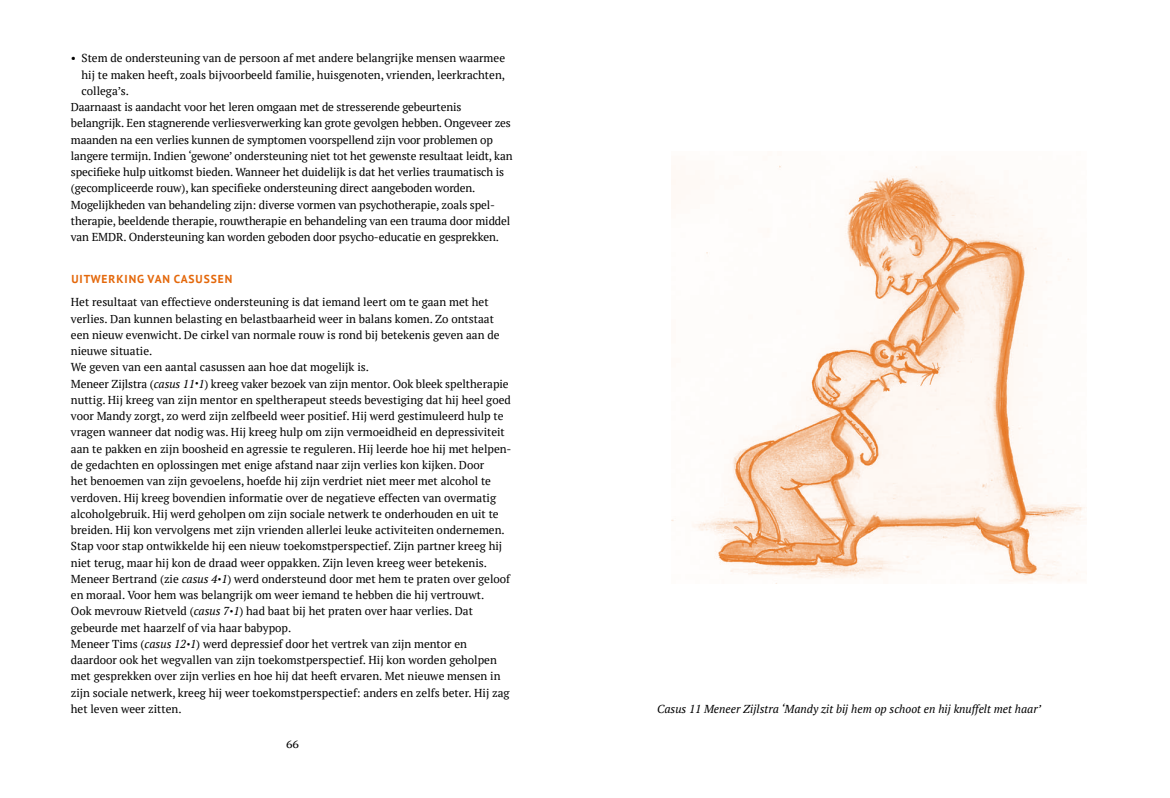
<style>
.page{position:relative;width:1170px;height:798px;background:#fff}
.page>*{position:absolute;margin:0;border:0;box-sizing:border-box;transform-origin:0 0}
.t1{font:11.5px/16.2px "PT Serif";color:#000}
.t2{font:italic 11.5px "PT Serif";color:#000}
.t3{font:700 11.5px "PT Sans";letter-spacing:.08em;color:#e4680b}
.t4{font:10.75px "PT Serif Caption";color:#000}
.s1{font-style:italic}
.s2{font-style:italic;font-size:8.75px}
</style>
<div class="page">
<img style="left:672px;top:165px;width:413px;height:417px">
<p class="t1" style="left:71px;top:50px;width:435px">• Stem de ondersteuning van de persoon af met andere belangrijke mensen waarmee</p>
<p class="t1" style="left:81px;top:66px;width:425px">hij te maken heeft, zoals bijvoorbeeld familie, huisgenoten, vrienden, leerkrachten,</p>
<p class="t1" style="left:81px;top:82px;width:49px">collega’s.</p>
<p class="t1" style="left:71px;top:99px;width:392px">Daarnaast is aandacht voor het leren omgaan met de stresserende gebeurtenis</p>
<p class="t1" style="left:71px;top:115px;width:441px">belangrijk. Een stagnerende verliesverwerking kan grote gevolgen hebben. Ongeveer zes</p>
<p class="t1" style="left:71px;top:131px;width:423px">maanden na een verlies kunnen de symptomen voorspellend zijn voor problemen op</p>
<p class="t1" style="left:71px;top:147px;width:443px">langere termijn. Indien ‘gewone’ ondersteuning niet tot het gewenste resultaat leidt, kan</p>
<p class="t1" style="left:71px;top:164px;width:435px">specifieke hulp uitkomst bieden. Wanneer het duidelijk is dat het verlies traumatisch is</p>
<p class="t1" style="left:71px;top:180px;width:406px">(gecompliceerde rouw), kan specifieke ondersteuning direct aangeboden worden.</p>
<p class="t1" style="left:71px;top:196px;width:424px">Mogelijkheden van behandeling zijn: diverse vormen van psychotherapie, zoals spel-</p>
<p class="t1" style="left:71px;top:212px;width:441px">therapie, beeldende therapie, rouwtherapie en behandeling van een trauma door middel</p>
<p class="t1" style="left:71px;top:229px;width:429px">van EMDR. Ondersteuning kan worden geboden door psycho-educatie en gesprekken.</p>
<p class="t3" style="left:71px;top:271px;width:162px">UITWERKING VAN CASUSSEN</p>
<p class="t1" style="left:71px;top:294px;width:441px">Het resultaat van effectieve ondersteuning is dat iemand leert om te gaan met het verlies. Dan kunnen belasting en belastbaarheid weer in balans komen. Zo ontstaat een nieuw evenwicht. De cirkel van normale rouw is rond bij betekenis geven aan de nieuwe situatie.<br>We geven van een aantal casussen aan hoe dat mogelijk is.<br>Meneer Zijlstra (<span class="s1">casus 11</span><span class="s2">•</span><span class="s1">1</span>) kreeg vaker bezoek van zijn mentor. Ook bleek speltherapie nuttig. Hij kreeg van zijn mentor en speltherapeut steeds bevestiging dat hij heel goed voor Mandy zorgt, zo werd zijn zelfbeeld weer positief. Hij werd gestimuleerd hulp te vragen wanneer dat nodig was. Hij kreeg hulp om zijn vermoeidheid en depressiviteit aan te pakken en zijn boosheid en agressie te reguleren. Hij leerde hoe hij met helpen&shy;de gedachten en oplossingen met enige afstand naar zijn verlies kon kijken. Door<br>het benoemen van zijn gevoelens, hoefde hij zijn verdriet niet meer met alcohol te verdoven. Hij kreeg bovendien informatie over de negatieve effecten van overmatig alcoholgebruik. Hij werd geholpen om zijn sociale netwerk te onderhouden en uit te breiden. Hij kon vervolgens met zijn vrienden allerlei leuke activiteiten ondernemen.<br>Stap voor stap ontwikkelde hij een nieuw toekomstperspectief. Zijn partner kreeg hij niet terug, maar hij kon de draad weer oppakken. Zijn leven kreeg weer betekenis.<br>Meneer Bertrand (zie <span class="s1">casus 4</span><span class="s2">•</span><span class="s1">1</span>) werd ondersteund door met hem te praten over geloof en moraal. Voor hem was belangrijk om weer iemand te hebben die hij vertrouwt.<br>Ook mevrouw Rietveld (<span class="s1">casus 7</span><span class="s2">•</span><span class="s1">1</span>) had baat bij het praten over haar verlies. Dat gebeurde met haarzelf of via haar babypop.<br>Meneer Tims (<span class="s1">casus 12</span><span class="s2">•</span><span class="s1">1</span>) werd depressief door het vertrek van zijn mentor en daardoor ook het wegvallen van zijn toekomstperspectief. Hij kon worden geholpen met gesprekken over zijn verlies en hoe hij dat heeft ervaren. Met nieuwe mensen in zijn sociale netwerk, kreeg hij weer toekomstperspectief: anders en zelfs beter. Hij zag het leven weer zitten.</p>
<p class="t4" style="left:286px;top:737px;width:14px">66</p>
<p class="t2" style="left:657px;top:701px;width:385px">Casus 11 Meneer Zijlstra ‘Mandy zit bij hem op schoot en hij knuffelt met haar’</p>
</div>
